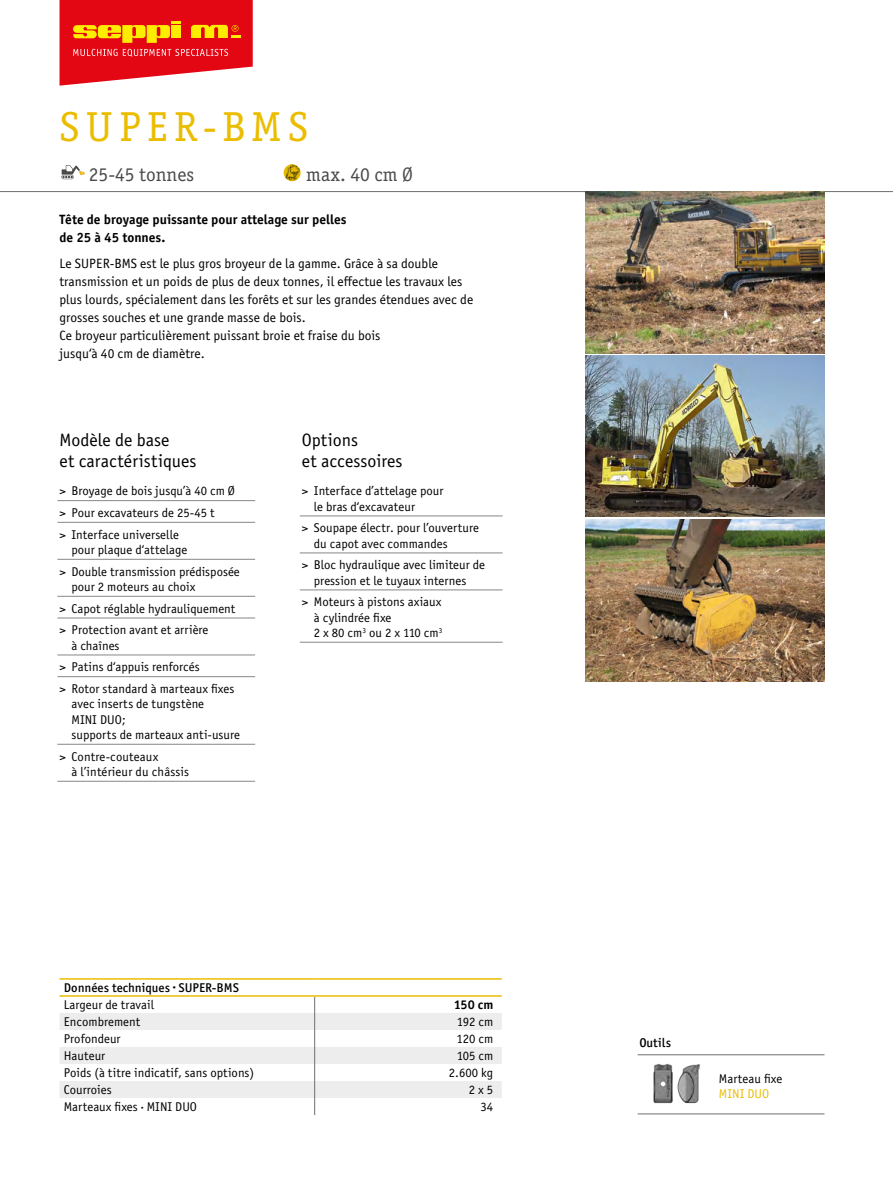
<style>
.page{position:relative;width:893px;height:1191px;background:#fff}
.page>*{position:absolute;margin:0;border:0;box-sizing:border-box;transform-origin:0 0}
.t1{font:42px "Officina Serif ITC";letter-spacing:.16em;color:#ebbd00}
.t2{font:19.5px "Officina Serif ITC";color:#4a4a49}
.t3{font:18px/21.6px "Officina Sans Book ITC";color:#000}
.t4{font:13.5px/18px "Officina Sans Book ITC";color:#000}
.t5{font:13.5px/18px "Officina Sans Bold ITC";color:#000}
.t6{font:12.75px/15.3px "Officina Sans Book ITC";color:#000}
.t7{font:12.75px "Officina Sans Medium ITC";color:#000}
.t8{font:12.75px "Officina Sans Book ITC";color:#ebbd00}
.t9{font:12.75px "Officina Sans Bold ITC";color:#000}
.s1{font-family:"Officina Sans Bold ITC"}
</style>
<div class="page">
<svg style="left:60px;top:0;width:193px;height:86px;background:#e93f30"></svg>
<hr style="left:0;top:191px;width:893px;height:1px;background:#706f6f">
<img style="left:586px;top:355px;width:238px;height:162px">
<img style="left:586px;top:192px;width:238px;height:161px">
<hr style="left:638px;top:1054px;width:186px;height:1px;background:#706f6f">
<hr style="left:638px;top:1113px;width:186px;height:1px;background:#706f6f">
<img style="left:653px;top:1063px;width:47px;height:41px">
<img style="left:586px;top:520px;width:238px;height:161px">
<svg style="left:61px;top:175px;width:13px;height:4px"></svg>
<svg style="left:62px;top:165px;width:23px;height:13px"></svg>
<img style="left:284px;top:164px;width:16px;height:17px">
<hr style="left:57px;top:500px;width:198px;height:1px;background:#878787">
<hr style="left:57px;top:522px;width:198px;height:1px;background:#878787">
<hr style="left:57px;top:559px;width:198px;height:1px;background:#878787">
<hr style="left:57px;top:596px;width:198px;height:1px;background:#878787">
<hr style="left:57px;top:617px;width:198px;height:1px;background:#878787">
<hr style="left:57px;top:654px;width:198px;height:1px;background:#878787">
<hr style="left:57px;top:676px;width:198px;height:1px;background:#878787">
<hr style="left:57px;top:744px;width:198px;height:1px;background:#878787">
<hr style="left:57px;top:781px;width:198px;height:1px;background:#878787">
<hr style="left:300px;top:515px;width:203px;height:1px;background:#878787">
<hr style="left:300px;top:552px;width:203px;height:1px;background:#878787">
<hr style="left:300px;top:589px;width:203px;height:1px;background:#878787">
<hr style="left:300px;top:642px;width:203px;height:1px;background:#878787">
<svg style="left:60px;top:996px;width:442px;height:119px"></svg>
<hr style="left:60px;top:978px;width:255px;height:1px;background:#ebbd00">
<hr style="left:315px;top:978px;width:187px;height:1px;background:#ebbd00">
<hr style="left:60px;top:995px;width:255px;height:1px;background:#ebbd00">
<hr style="left:315px;top:995px;width:187px;height:1px;background:#ebbd00">
<h1 class="t1" style="left:60px;top:100px;width:250px">SUPER-BMS</h1>
<h2 class="t2" style="left:306px;top:162px;width:108px">max. 40 cm Ø</h2>
<p class="t5" style="left:60px;top:209px;width:289px">Tête de broyage puissante pour attelage sur pelles de 25 à 45 tonnes.</p>
<p class="t4" style="left:60px;top:254px;width:415px">Le SUPER-BMS est le plus gros broyeur de la gamme. Grâce à sa double transmission et un poids de plus de deux tonnes, il effectue les travaux les plus lourds, spécialement dans les forêts et sur les grandes étendues avec de grosses souches et une grande masse de bois.<br>Ce broyeur particulièrement puissant broie et fraise du bois<br>jusqu‘à 40 cm de diamètre.</p>
<h2 class="t2" style="left:89px;top:162px;width:107px">25-45 tonnes</h2>
<h3 class="t3" style="left:60px;top:428px;width:139px">Modèle de base<br>et caractéristiques</h3>
<p class="t6" style="left:60px;top:480px;width:177px;line-height:21.6px">&gt; Broyage de bois jusqu’à 40 cm Ø &gt; Pour excavateurs de 25-45 t<br>&gt; Interface universelle</p>
<p class="t6" style="left:60px;top:538px;width:182px;line-height:21.8px;text-indent:12px">pour plaque d‘attelage<br>&gt; Double transmission prédisposée</p>
<p class="t6" style="left:60px;top:575px;width:177px;line-height:21.6px;text-indent:12px">pour 2 moteurs au choix<br>&gt; Capot réglable hydrauliquement &gt; Protection avant et arrière</p>
<p class="t6" style="left:60px;top:634px;width:176px;line-height:21.6px;text-indent:12px">à chaînes<br>&gt; Patins d‘appuis renforcés<br>&gt; Rotor standard à marteaux fixes</p>
<p class="t6" style="left:72px;top:696px;width:170px">avec inserts de tungstène<br>MINI DUO;<br>supports de marteaux anti-usure</p>
<p class="t6" style="left:72px;top:748px;width:119px;text-indent:-12px">&gt; Contre-couteaux<br>à l’intérieur du châssis</p>
<h3 class="t3" style="left:302px;top:428px;width:102px">Options<br>et accessoires</h3>
<p class="t6" style="left:314px;top:483px;width:131px;text-indent:-12px">&gt; Interface d’attelage pour le bras d‘excavateur</p>
<p class="t6" style="left:314px;top:520px;width:167px;text-indent:-12px">&gt; Soupape électr. pour l’ouverture du capot avec commandes</p>
<p class="t6" style="left:302px;top:557px;width:185px;text-align:center">&gt; Bloc hydraulique avec limiteur de pression et le tuyaux internes</p>
<p class="t6" style="left:314px;top:594px;width:130px;text-indent:-12px">&gt; Moteurs à pistons axiaux à cylindrée fixe<br>2 x 80 cm<sup>3</sup> ou 2 x 110 cm<sup>3</sup></p>
<p class="t7" style="left:64px;top:979px;width:177px">Données techniques · SUPER-BMS</p>
<p class="t6" style="left:64px;top:997px;width:92px">Largeur de travail</p>
<p class="t9" style="left:454px;top:996px;width:41px">150 cm</p>
<p class="t6" style="left:64px;top:1013px;width:78px">Encombrement</p>
<p class="t6" style="left:457px;top:1013px;width:38px">192 cm</p>
<p class="t6" style="left:64px;top:1030px;width:58px">Profondeur</p>
<p class="t6" style="left:457px;top:1030px;width:38px">120 cm</p>
<p class="t6" style="left:64px;top:1047px;width:43px">Hauteur</p>
<p class="t6" style="left:457px;top:1047px;width:38px">105 cm</p>
<p class="t6" style="left:64px;top:1064px;width:192px">Poids (à titre indicatif, sans options)</p>
<p class="t6" style="left:449px;top:1064px;width:46px">2.600 kg</p>
<p class="t6" style="left:64px;top:1081px;width:50px">Courroies</p>
<p class="t6" style="left:469px;top:1081px;width:26px">2 x 5</p>
<p class="t6" style="left:64px;top:1098px;width:135px">Marteaux fixes <span class="s1">·</span> MINI DUO</p>
<p class="t6" style="left:480px;top:1098px;width:14px">34</p>
<p class="t7" style="left:639px;top:1033px;width:33px">Outils</p>
<p class="t6" style="left:719px;top:1070px;width:65px">Marteau fixe</p>
<p class="t8" style="left:719px;top:1085px;width:52px">MINI DUO</p>
</div>
